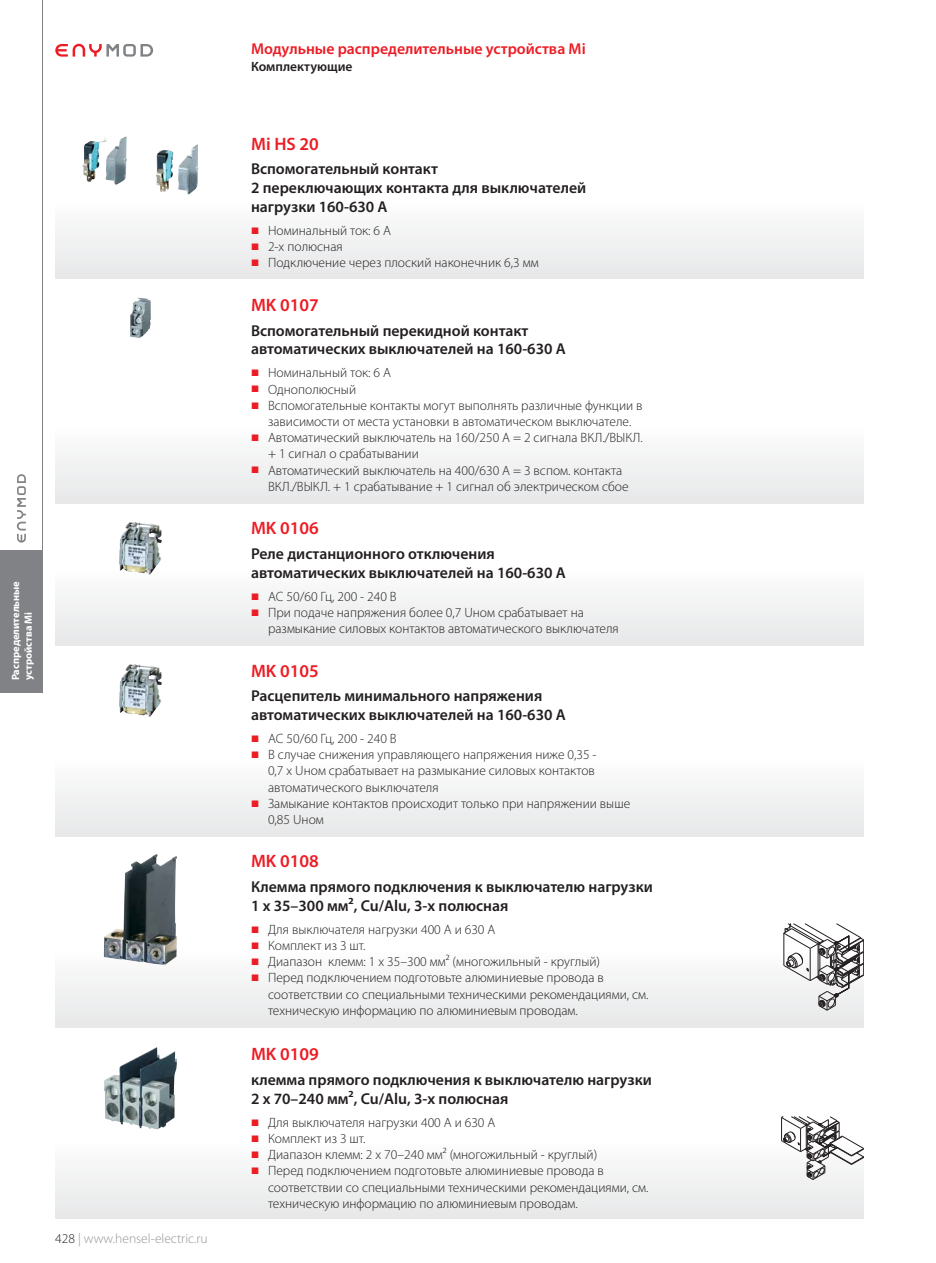
<style>
.page{position:relative;width:936px;height:1263px;background:#fff}
.page>*{position:absolute;margin:0;border:0;box-sizing:border-box;transform-origin:0 0}
.t1{font:600 18px "Myriad Pro";color:#ed1c24}
.t2{font:600 15.75px/18.9px "Myriad Pro";color:#231f20}
.t3{font:600 15.75px "Myriad Pro";color:#ed1c24}
.t4{font:300 13.5px/16.2px "Myriad Pro";color:#231f20}
.t5{font:300 13.5px "Myriad Pro";color:#939598}
.t6{font:600 13.5px "Myriad Pro";color:#231f20}
.t7{font:700 10.5px/12.6px "Myriad Pro";color:#fff}
.s1{color:#231f20}
</style>
<div class="page">
<div style="left:55px;top:202px;width:808px;height:77px;background:#f1f1f2"></div>
<div style="left:55px;top:427px;width:808px;height:76px;background:#f2f2f3"></div>
<div style="left:55px;top:569px;width:808px;height:77px;background:#f1f1f2"></div>
<div style="left:55px;top:760px;width:808px;height:77px;background:#f1f1f2"></div>
<div style="left:55px;top:951px;width:808px;height:76px;background:#f1f1f2"></div>
<div style="left:55px;top:1142px;width:808px;height:77px;background:#f1f1f2"></div>
<svg style="left:55px;top:44px;width:98px;height:13px"></svg>
<img style="left:83px;top:136px;width:115px;height:59px">
<img style="left:130px;top:297px;width:21px;height:41px">
<img style="left:119px;top:521px;width:43px;height:54px">
<img style="left:119px;top:663px;width:43px;height:54px">
<img style="left:104px;top:854px;width:73px;height:111px">
<svg style="left:783px;top:924px;width:81px;height:86px"></svg>
<img style="left:104px;top:1047px;width:73px;height:82px">
<svg style="left:781px;top:1116px;width:83px;height:64px"></svg>
<div style="left:0;top:551px;width:43px;height:142px;background:#808285"></div>
<hr style="left:42px;top:0;width:1px;height:654px;background:#808285">
<svg style="left:17px;top:474px;width:9px;height:69px"></svg>
<p class="t7" style="left:9px;top:680px;width:101px;rotate:-90deg">Распределительные устройства Mi</p>
<p class="t5" style="left:55px;top:1234px;width:154px"><span class="s1">428</span> | www.hensel-electric.ru</p>
<p class="t3" style="left:251px;top:43px;width:336px">Модульные распределительные устройства Mi</p>
<p class="t6" style="left:251px;top:61px;width:103px">Комплектующие</p>
<h1 class="t1" style="left:251px;top:137px;width:69px">Mi HS 20</h1>
<p class="t2" style="left:251px;top:161px;width:337px">Вспомогательный контакт<br>2 переключающих контакта для выключателей нагрузки 160-630 А</p>
<p class="t4" style="left:268px;top:224px;width:272px">Номинальный ток: 6 А<br>2-х полюсная<br>Подключение через плоский наконечник 6,3 мм</p>
<h1 class="t1" style="left:251px;top:298px;width:69px">MK 0107</h1>
<p class="t2" style="left:251px;top:322px;width:316px">Вспомогательный перекидной контакт автоматических выключателей на 160-630 А</p>
<p class="t4" style="left:268px;top:366px;width:376px">Номинальный ток: 6 А<br>Однополюсный<br>Вспомогательные контакты могут выполнять различные функции в зависимости от места установки в автоматическом выключателе.<br>Автоматический выключатель на 160/250 A = 2 сигнала ВКЛ./ВЫКЛ. + 1 сигнал о срабатывании<br>Автоматический выключатель на 400/630 A = 3 вспом. контакта ВКЛ./ВЫКЛ. + 1 срабатывание + 1 сигнал об электрическом сбое</p>
<h1 class="t1" style="left:251px;top:521px;width:69px">MK 0106</h1>
<p class="t2" style="left:251px;top:546px;width:316px">Р еле дистанционного отключения автоматических выключателей на 160-630 А</p>
<p class="t4" style="left:268px;top:589px;width:352px">AC 50/60 Гц, 200 - 240 В<br>При подаче напряжения более 0,7 Uном срабатывает на размыкание силовых контактов автоматического выключателя</p>
<h1 class="t1" style="left:251px;top:664px;width:69px">MK 0105</h1>
<p class="t2" style="left:251px;top:688px;width:316px">Расцепитель минимального напряжения автоматических выключателей на 160-630 А</p>
<p class="t4" style="left:268px;top:732px;width:363px">AC 50/60 Гц, 200 - 240 В<br>В случае снижения управляющего напряжения ниже 0,35 -<br>0,7 x Uном срабатывает на размыкание силовых контактов автоматического выключателя<br>Замыкание контактов происходит только при напряжении выше 0,85 Uном</p>
<h1 class="t1" style="left:251px;top:855px;width:69px">MK 0108</h1>
<p class="t2" style="left:251px;top:879px;width:403px">Клемма прямого подключения к выключателю нагрузки<br>1 х 35–300 мм², Cu/Alu, 3-х полюсная</p>
<p class="t4" style="left:268px;top:922px;width:382px">Д ля выключателя нагрузки 400 A и 630 A<br>Комплект из 3 шт.<br>Диапазон клемм: 1 x 35–300 мм2 (многожильный - круглый)<br>Перед подключением подготовьте алюминиевые провода в соответствии со специальными техническими рекомендациями, см. техническую информацию по алюминиевым проводам.</p>
<h1 class="t1" style="left:251px;top:1047px;width:69px">MK 0109</h1>
<p class="t2" style="left:251px;top:1072px;width:402px">клемма прямого подключения к выключателю нагрузки<br>2 х 70–240 мм², Cu/Alu, 3-х полюсная</p>
<p class="t4" style="left:268px;top:1115px;width:382px">Для выключателя нагрузки 400 A и 630 A<br>Комплект из 3 шт.<br>Диапазон клемм: 2 x 70–240 мм2 (многожильный - круглый)<br>Перед подключением подготовьте алюминиевые провода в соответствии со специальными техническими рекомендациями, см. техническую информацию по алюминиевым проводам.</p>
</div>
